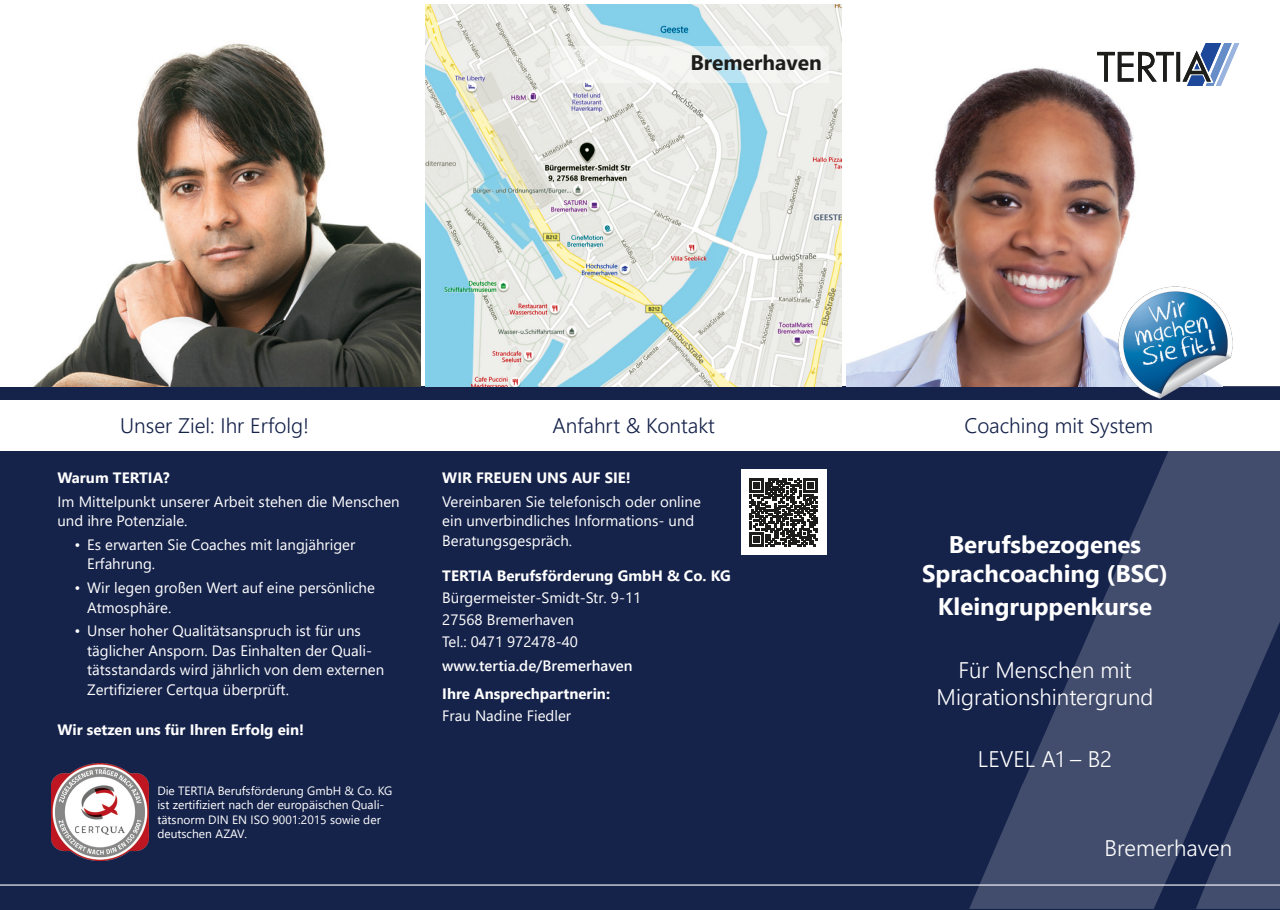
<style>
.page{position:relative;width:1280px;height:910px;background:#fff}
.page>*{position:absolute;margin:0;border:0;box-sizing:border-box;transform-origin:0 0}
.t1{font:700 24px/28.8px "Segoe UI";color:#fff;text-align:center}
.t2{font:300 22.5px/27px "Segoe UI";color:#fff;text-align:center}
.t3{font:300 21px "Segoe UI";color:#15224a}
.t4{font:700 21px "Segoe UI";color:#1d1d1b}
.t5{font:15px/19.5px "Segoe UI";color:#fff}
.t6{font:700 15px "Segoe UI";color:#fff}
.t7{font:600 15px "Segoe UI";color:#fff}
.t8{font:12px/14.4px "Segoe UI";color:#fff}
</style>
<div class="page">
<div style="left:0;top:387px;width:1280px;height:523px;background:#15224a"></div>
<hr style="left:0;top:884px;width:1280px;height:2px;background:#fff">
<svg style="left:1023px;top:386px;width:257px;height:457px;fill:#424d6d"></svg>
<svg style="left:969px;top:783px;width:214px;height:126px"></svg>
<svg style="left:1196px;top:711px;width:84px;height:198px"></svg>
<img style="left:33px;top:43px;width:388px;height:344px">
<img style="left:846px;top:67px;width:290px;height:320px">
<img style="left:425px;top:4px;width:417px;height:383px">
<svg style="left:550px;top:46px;width:279px;height:37px;fill:#f4f4f2"></svg>
<div style="left:0;top:400px;width:1280px;height:51px;background:#fff"></div>
<div style="left:0;top:387px;width:1280px;height:13px;background:#15224a"></div>
<svg style="left:1097px;top:43px;width:142px;height:43px"></svg>
<img style="left:51px;top:763px;width:98px;height:98px">
<div style="left:741px;top:470px;width:85px;height:85px;background:#fff"></div>
<svg style="left:749px;top:478px;width:69px;height:69px"></svg>
<img style="left:1116px;top:285px;width:118px;height:114px">
<h3 class="t4" style="left:690px;top:42px;width:133px">Bremerhaven</h3>
<h3 class="t3" style="left:120px;top:406px;width:190px">Unser Ziel: Ihr Erfolg!</h3>
<h3 class="t3" style="left:552px;top:406px;width:164px">Anfahrt &amp; Kontakt</h3>
<h3 class="t3" style="left:964px;top:406px;width:190px">Coaching mit System</h3>
<p class="t6" style="left:57px;top:463px;width:114px">Warum TERTIA?</p>
<p class="t5" style="left:57px;top:490px;width:344px">Im Mittelpunkt unserer Arbeit stehen die Menschen und ihre Potenziale.</p>
<p class="t5" style="left:87px;top:533px;width:270px;text-indent:-13px">• Es erwarten Sie Coaches mit langjähriger<br>Erfahrung.</p>
<p class="t5" style="left:87px;top:577px;width:289px;text-indent:-13px">• Wir legen großen Wert auf eine persönliche<br>Atmosphäre.</p>
<p class="t5" style="left:87px;top:620px;width:299px;text-indent:-13px">• Unser hoher Qualitätsanspruch ist für uns täglicher Ansporn. Das Einhalten der Quali&shy;tätsstandards wird jährlich von dem externen Zertifizierer Certqua überprüft.</p>
<p class="t6" style="left:57px;top:715px;width:248px">Wir setzen uns für Ihren Erfolg ein!</p>
<p class="t6" style="left:442px;top:463px;width:190px">WIR FREUEN UNS AUF SIE!</p>
<p class="t5" style="left:442px;top:490px;width:260px">Vereinbaren Sie telefonisch oder online ein unverbindliches Informations- und<br>Beratungsgespräch.</p>
<p class="t6" style="left:442px;top:561px;width:290px">TERTIA Berufsförderung GmbH &amp; Co. KG</p>
<p class="t5" style="left:442px;top:585px;width:200px;line-height:22.2px">Bürgermeister-Smidt-Str. 9-11<br>27568 Bremerhaven<br>Tel.: 0471 972478-40</p>
<p class="t7" style="left:442px;top:652px;width:192px">www.tertia.de/Bremerhaven</p>
<p class="t6" style="left:442px;top:680px;width:169px">Ihre Ansprechpartnerin:</p>
<p class="t5" style="left:442px;top:704px;width:130px">Frau Nadine Fiedler</p>
<h1 class="t1" style="left:922px;top:528px;width:247px">Berufsbezogenes<br>Sprachcoaching (BSC)</h1>
<h1 class="t1" style="left:938px;top:590px;width:216px">Kleingruppenkurse</h1>
<h2 class="t2" style="left:937px;top:654px;width:218px">Für Menschen mit<br>Migrationshintergrund</h2>
<p class="t8" style="left:157px;top:782px;width:237px">Die TERTIA Berufsförderung GmbH &amp; Co. KG ist zertifiziert nach der europäischen Quali&shy;tätsnorm DIN EN ISO 9001:2015 sowie der deutschen AZAV.</p>
<h2 class="t2" style="left:978px;top:743px;width:136px">LEVEL A1 – B2</h2>
<h2 class="t2" style="left:1105px;top:832px;width:129px">Bremerhaven</h2>
</div>
